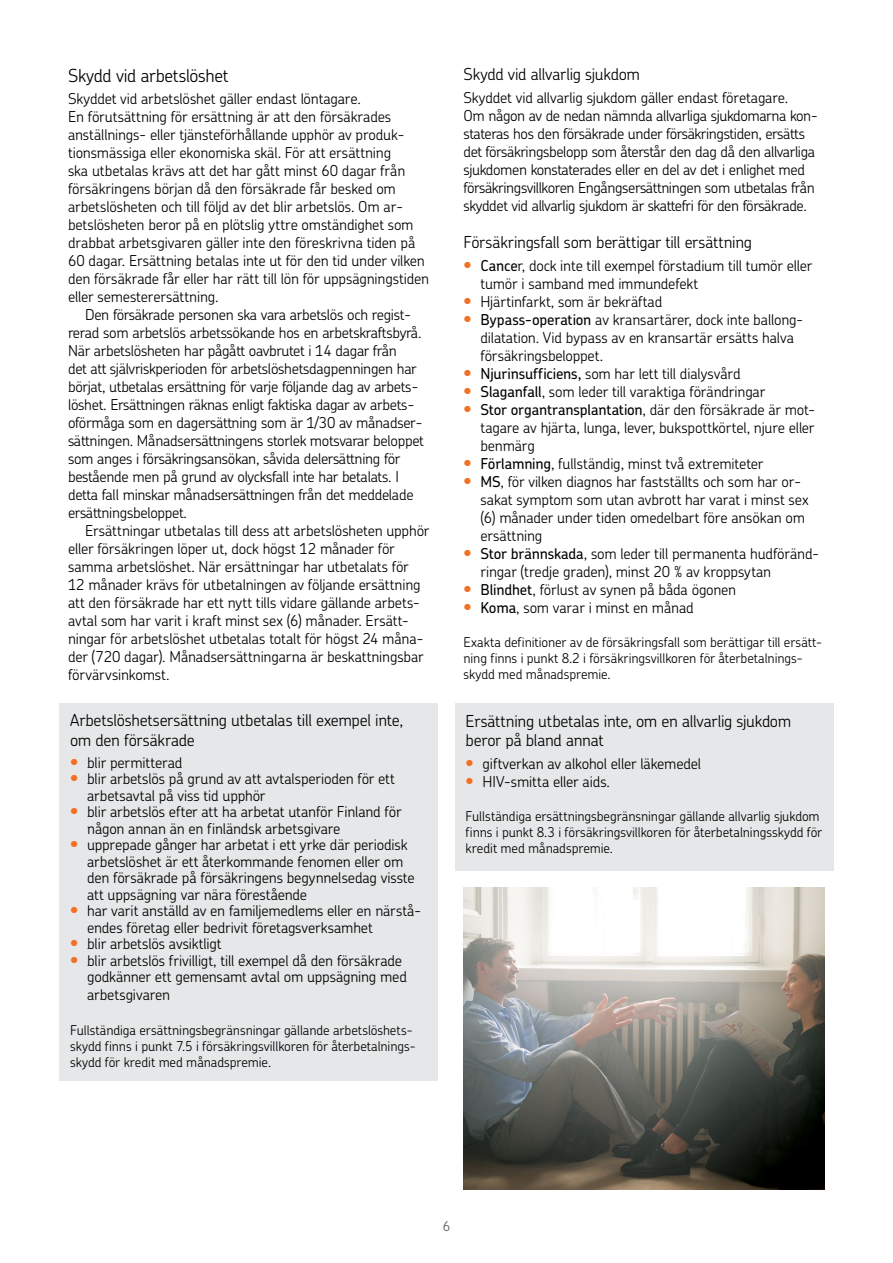
<style>
.page{position:relative;width:893px;height:1263px;background:#fff}
.page>*{position:absolute;margin:0;border:0;box-sizing:border-box;transform-origin:0 0}
.Väliotsikko_Chevin_1{font:300 18px "OP Chevin Pro";letter-spacing:-.02em;color:#000}
.Väliotsikko_Chevin_1-2{font:300 16.5px/19.8px "OP Chevin Pro";letter-spacing:-.015em;color:#000}
.Leipäteksti_sisennet{font:300 15px/18px "OP Chevin Pro";letter-spacing:-.015em;color:#000}
.Leipäteksti{font:300 15px/18px "OP Chevin Pro";letter-spacing:-.02em;color:#000}
.Kuvateksti{font:300 13.5px/16.2px "OP Chevin Pro";letter-spacing:-.005em;color:#000}
.t1{font:300 13.5px "OP Chevin Pro";color:#58595b}
.s1{font-size:18px;color:#f36f21}
.s2{font-weight:500}
</style>
<div class="page">
<div style="left:60px;top:703px;width:378px;height:378px;background:#e6e7e8"></div>
<div style="left:455px;top:704px;width:378px;height:167px;background:#e6e7e8"></div>
<img style="left:463px;top:887px;width:362px;height:302px">
<h3 class="Väliotsikko_Chevin_1" style="left:68px;top:63px;width:162px">Skydd vid arbetslöshet</h3>
<p class="Leipäteksti" style="left:68px;top:89px;width:294px">Skyddet vid arbetslöshet gäller endast löntagare.</p>
<p class="Leipäteksti" style="left:68px;top:107px;width:362px">En förutsättning för ersättning är att den försäkrades anställnings- eller tjänsteförhållande upphör av produk&shy;tionsmässiga eller ekonomiska skäl. För att ersättning<br>ska utbetalas krävs att det har gått minst 60 dagar från försäkringens början då den försäkrade får besked om arbetslösheten och till följd av det blir arbetslös. Om ar&shy;betslösheten beror på en plötslig yttre omständighet som drabbat arbetsgivaren gäller inte den föreskrivna tiden på 60 dagar. Ersättning betalas inte ut för den tid under vilken den försäkrade får eller har rätt till lön för uppsägningstiden eller semesterersättning.</p>
<p class="Leipäteksti_sisennet" style="left:68px;top:305px;width:357px;text-indent:17px">Den försäkrade personen ska vara arbetslös och regist&shy;rerad som arbetslös arbetssökande hos en arbetskraftsbyrå.<br>När arbetslösheten har pågått oavbrutet i 14 dagar från<br>det att självriskperioden för arbetslöshetsdagpenningen har börjat, utbetalas ersättning för varje följande dag av arbets&shy;löshet. Ersättningen räknas enligt faktiska dagar av arbets&shy;oförmåga som en dagersättning som är 1/30 av månadser&shy;sättningen. Månadsersättningens storlek motsvarar beloppet som anges i försäkringsansökan, såvida delersättning för bestående men på grund av olycksfall inte har betalats. I detta fall minskar månadsersättningen från det meddelade ersättningsbeloppet.</p>
<p class="Leipäteksti_sisennet" style="left:68px;top:521px;width:363px;text-indent:17px">Ersättningar utbetalas till dess att arbetslösheten upphör eller försäkringen löper ut, dock högst 12 månader för samma arbetslöshet. När ersättningar har utbetalats för<br>12 månader krävs för utbetalningen av följande ersättning att den försäkrade har ett nytt tills vidare gällande arbets&shy;avtal som har varit i kraft minst sex (6) månader. Ersätt&shy;ningar för arbetslöshet utbetalas totalt för högst 24 måna&shy;der (720 dagar). Månadsersättningarna är beskattningsbar förvärvsinkomst.</p>
<h3 class="Väliotsikko_Chevin_1-2" style="left:70px;top:709px;width:335px">Arbetslöshetsersättning utbetalas till exempel inte, om den försäkrade</h3>
<p class="Leipäteksti_sisennet" style="left:70px;top:753px;width:114px"><span class="s1">•</span> blir permitterad</p>
<p class="Leipäteksti_sisennet" style="left:87px;top:770px;width:309px;line-height:16.5px;text-indent:-17px"><span class="s1">•</span> blir arbetslös på grund av att avtalsperioden för ett arbetsavtal på viss tid upphör</p>
<p class="Leipäteksti_sisennet" style="left:87px;top:803px;width:316px;line-height:16.5px;text-indent:-17px"><span class="s1">•</span> blir arbetslös efter att ha arbetat utanför Finland för någon annan än en finländsk arbetsgivare</p>
<p class="Leipäteksti_sisennet" style="left:87px;top:836px;width:329px;line-height:16.5px;text-indent:-17px"><span class="s1">•</span> upprepade gånger har arbetat i ett yrke där periodisk arbetslöshet är ett återkommande fenomen eller om den försäkrade på försäkringens begynnelsedag visste att uppsägning var nära förestående</p>
<p class="Leipäteksti_sisennet" style="left:87px;top:902px;width:336px;line-height:16.5px;text-indent:-17px"><span class="s1">•</span> har varit anställd av en familjemedlems eller en närstå&shy;endes företag eller bedrivit företagsverksamhet</p>
<p class="Leipäteksti_sisennet" style="left:70px;top:934px;width:153px"><span class="s1">•</span> blir arbetslös avsiktligt</p>
<p class="Leipäteksti_sisennet" style="left:87px;top:952px;width:321px;line-height:16.5px;text-indent:-17px"><span class="s1">•</span> blir arbetslös frivilligt, till exempel då den försäkrade godkänner ett gemensamt avtal om uppsägning med</p>
<p class="Leipäteksti_sisennet" style="left:87px;top:985px;width:85px">arbetsgivaren</p>
<p class="Kuvateksti" style="left:70px;top:1021px;width:347px">Fullständiga ersättningsbegränsningar gällande arbetslöshets&shy;skydd finns i punkt 7.5 i försäkringsvillkoren för återbetalnings&shy;skydd för kredit med månadspremie.</p>
<h3 class="Väliotsikko_Chevin_1-2" style="left:463px;top:64px;width:178px">Skydd vid allvarlig sjukdom</h3>
<p class="Leipäteksti" style="left:463px;top:88px;width:326px">Skyddet vid allvarlig sjukdom gäller endast företagare.</p>
<p class="Leipäteksti" style="left:463px;top:106px;width:356px">Om någon av de nedan nämnda allvarliga sjukdomarna kon&shy;stateras hos den försäkrade under försäkringstiden, ersätts det försäkringsbelopp som återstår den dag då den allvarliga sjukdomen konstaterades eller en del av det i enlighet med försäkringsvillkoren Engångsersättningen som utbetalas från skyddet vid allvarlig sjukdom är skattefri för den försäkrade.</p>
<h3 class="Väliotsikko_Chevin_1-2" style="left:463px;top:232px;width:290px">Försäkringsfall som berättigar till ersättning</h3>
<p class="Leipäteksti_sisennet" style="left:480px;top:256px;width:333px;text-indent:-17px"><span class="s1">•</span> <span class="s2">Cance</span>r, dock inte till exempel förstadium till tumör eller tumör i samband med immundefekt</p>
<p class="Leipäteksti_sisennet" style="left:463px;top:292px;width:200px"><span class="s1">•</span> Hjärtinfarkt, som är bekräftad</p>
<p class="Leipäteksti_sisennet" style="left:480px;top:310px;width:324px;text-indent:-17px"><span class="s1">•</span> <span class="s2">Bypass-operation</span> av kransartärer, dock inte ballong&shy;dilatation. Vid bypass av en kransartär ersätts halva försäkringsbeloppet.</p>
<p class="Leipäteksti_sisennet" style="left:463px;top:364px;width:279px"><span class="s1">•</span> <span class="s2">Njurinsufficiens,</span> som har lett till dialysvård</p>
<p class="Leipäteksti_sisennet" style="left:463px;top:382px;width:303px"><span class="s1">•</span> <span class="s2">Slaganfall</span>, som leder till varaktiga förändringar</p>
<p class="Leipäteksti_sisennet" style="left:480px;top:400px;width:336px;text-align:justify;text-indent:-17px"><span class="s1">•</span> <span class="s2">Stor organtransplantation</span>, där den försäkrade är mot&shy;tagare av hjärta, lunga, lever, bukspottkörtel, njure eller benmärg</p>
<p class="Leipäteksti_sisennet" style="left:463px;top:454px;width:301px"><span class="s1">•</span> <span class="s2">Förlamning</span>, fullständig, minst två extremiteter</p>
<p class="Leipäteksti_sisennet" style="left:480px;top:472px;width:330px;text-indent:-17px"><span class="s1">•</span> <span class="s2">MS</span>, för vilken diagnos har fastställts och som har or&shy;sakat symptom som utan avbrott har varat i minst sex (6) månader under tiden omedelbart före ansökan om ersättning</p>
<p class="Leipäteksti_sisennet" style="left:480px;top:544px;width:340px;text-indent:-17px"><span class="s1">•</span> <span class="s2">Stor brännskada</span>, som leder till permanenta hudföränd&shy;ringar (tredje graden), minst 20 % av kroppsytan</p>
<p class="Leipäteksti_sisennet" style="left:463px;top:580px;width:274px"><span class="s1">•</span> <span class="s2">Blindhet</span>, förlust av synen på båda ögonen</p>
<p class="Leipäteksti_sisennet" style="left:463px;top:598px;width:232px"><span class="s1">•</span> <span class="s2">Koma</span>, som varar i minst en månad</p>
<p class="Kuvateksti" style="left:463px;top:633px;width:360px">Exakta definitioner av de försäkringsfall som berättigar till ersätt&shy;ning finns i punkt 8.2 i försäkringsvillkoren för återbetalnings&shy;skydd med månadspremie.</p>
<h3 class="Väliotsikko_Chevin_1-2" style="left:466px;top:710px;width:327px">Ersättning utbetalas inte, om en allvarlig sjukdom beror på bland annat</h3>
<p class="Leipäteksti_sisennet" style="left:466px;top:754px;width:237px"><span class="s1">•</span> giftverkan av alkohol eller läkemedel</p>
<p class="Leipäteksti_sisennet" style="left:466px;top:772px;width:146px"><span class="s1">•</span> HIV-smitta eller aids.</p>
<p class="Kuvateksti" style="left:466px;top:807px;width:358px">Fullständiga ersättningsbegränsningar gällande allvarlig sjukdom finns i punkt 8.3 i försäkringsvillkoren för återbetalningsskydd för kredit med månadspremie.</p>
<p class="t1" style="left:443px;top:1216px;width:9px">6</p>
</div>
